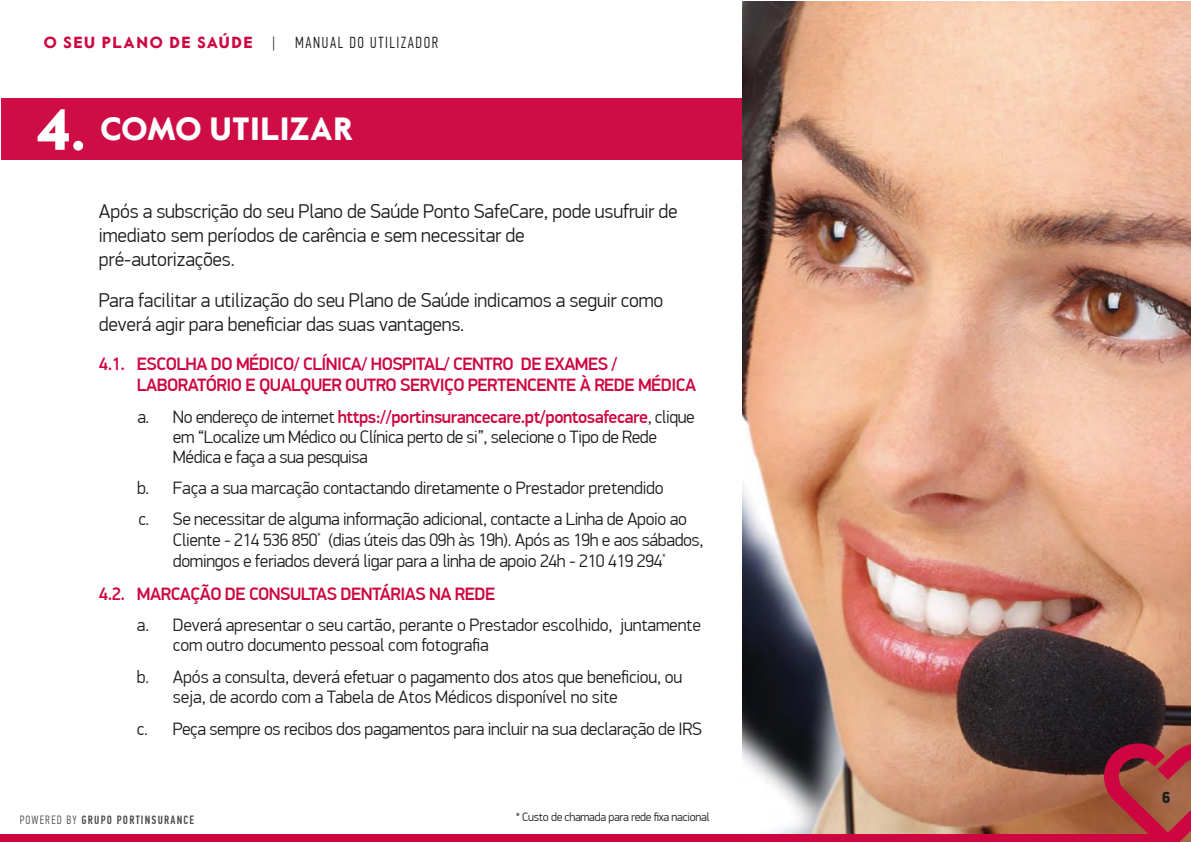
<style>
.page{position:relative;width:1191px;height:842px;background:#fff}
.page>*{position:absolute;margin:0;border:0;box-sizing:border-box;transform-origin:0 0}
.t1{font:900 58px "Value Sans Pro";color:#fff}
.t2{font:900 32px "Value Sans Pro";letter-spacing:.02em;color:#fff}
.t3{font:300 20px/24px "PF Din Display Pro";letter-spacing:-.01em;color:#1d1d1b}
.t4{font:300 18px/20px "PF Din Display Pro";letter-spacing:-.02em;color:#1d1d1b}
.t5{font:500 18px/21.6px "PF Din Display Pro";letter-spacing:-.03em;color:#cd0641}
.t6{font:300 16px "PF Din Text Comp Pro";letter-spacing:.1em;color:#1d1d1b}
.t7{font:900 16px "PF Din Display Pro";color:#1d1d1b}
.t8{font:300 12px "PF Din Display Pro";letter-spacing:-.02em;color:#1d1d1b}
.t9{font:500 12px "PF Din Text Comp Pro";letter-spacing:.1em;color:#1e1f1c}
.s1{font-family:"Value Sans Pro";font-weight:900;color:#cd0641}
.s2{font-weight:500;color:#cd0641}
.s3{font-weight:300}
</style>
<div class="page">
<div style="left:1px;top:99px;width:742px;height:61px;background:#ce0d46"></div>
<img style="left:743px;top:1px;width:448px;height:833px">
<div style="left:0;top:834px;width:1156px;height:8px;background:#cd0641"></div>
<svg style="left:1104px;top:743px;width:87px;height:99px;background:#ab373e"></svg>
<p class="t6" style="left:44px;top:33px;width:396px"><span class="s1">O SEU PLANO DE SAÚDE</span> | MANUAL DO UTILIZADOR</p>
<h1 class="t1" style="left:37px;top:95px;width:50px">4.</h1>
<h2 class="t2" style="left:100px;top:110px;width:254px">COMO UTILIZAR</h2>
<p class="t3" style="left:99px;top:200px;width:580px">Após a subscrição do seu Plano de Saúde Ponto SafeCare, pode usufruir de imediato sem períodos de carência e sem necessitar de<br>pré-autorizações.</p>
<p class="t3" style="left:99px;top:289px;width:566px">Para facilitar a utilização do seu Plano de Saúde indicamos a seguir como deverá agir para beneficiar das suas vantagens.</p>
<p class="t5" style="left:137px;top:353px;width:560px;text-indent:-38px">4.1. ESCOLHA DO MÉDICO/ CLÍNICA/ HOSPITAL/ CENTRO DE EXAMES /<br>LABORATÓRIO E QUALQUER OUTRO SERVIÇO PERTENCENTE À REDE MÉDICA</p>
<p class="t4" style="left:173px;top:407px;width:523px;text-indent:-36px">a. No endereço de internet <span class="s2">https://portinsurancecare.pt/pontosafecare</span>, clique em “Localize um Médico ou Clínica perto de si”, selecione o Tipo de Rede<br>Médica e faça a sua pesquisa</p>
<p class="t4" style="left:137px;top:472px;width:551px;line-height:31.4px">b. Faça a sua marcação contactando diretamente o Prestador pretendido<br>c. Se necessitar de alguma informação adicional, contacte a Linha de Apoio ao</p>
<p class="t4" style="left:173px;top:530px;width:532px;line-height:20.8px">Cliente - 214 536 850<sup>*</sup> (dias úteis das 09h às 19h). Após as 19h e aos sábados, domingos e feriados deverá ligar para a linha de apoio 24h - 210 419 294<sup>*</sup></p>
<p class="t5" style="left:99px;top:583px;width:398px">4.2. MARCAÇÃO DE CONSULTAS DENTÁRIAS NA REDE</p>
<p class="t4" style="left:173px;top:615px;width:529px;text-indent:-36px">a. Deverá apresentar o seu cartão, perante o Prestador escolhido, juntamente com outro documento pessoal com fotografia</p>
<p class="t4" style="left:173px;top:667px;width:511px;text-indent:-36px">b. Após a consulta, deverá efetuar o pagamento dos atos que beneficiou, ou seja, de acordo com a Tabela de Atos Médicos disponível no site</p>
<p class="t4" style="left:137px;top:720px;width:566px">c. Peça sempre os recibos dos pagamentos para incluir na sua declaração de IRS</p>
<p class="t9" style="left:20px;top:813px;width:176px"><span class="s3">POWERED BY</span> GRUPO PORTINSURANCE</p>
<p class="t8" style="left:516px;top:810px;width:195px">* Custo de chamada para rede fixa nacional</p>
<p class="t7" style="left:1161px;top:788px;width:10px">6</p>
</div>
